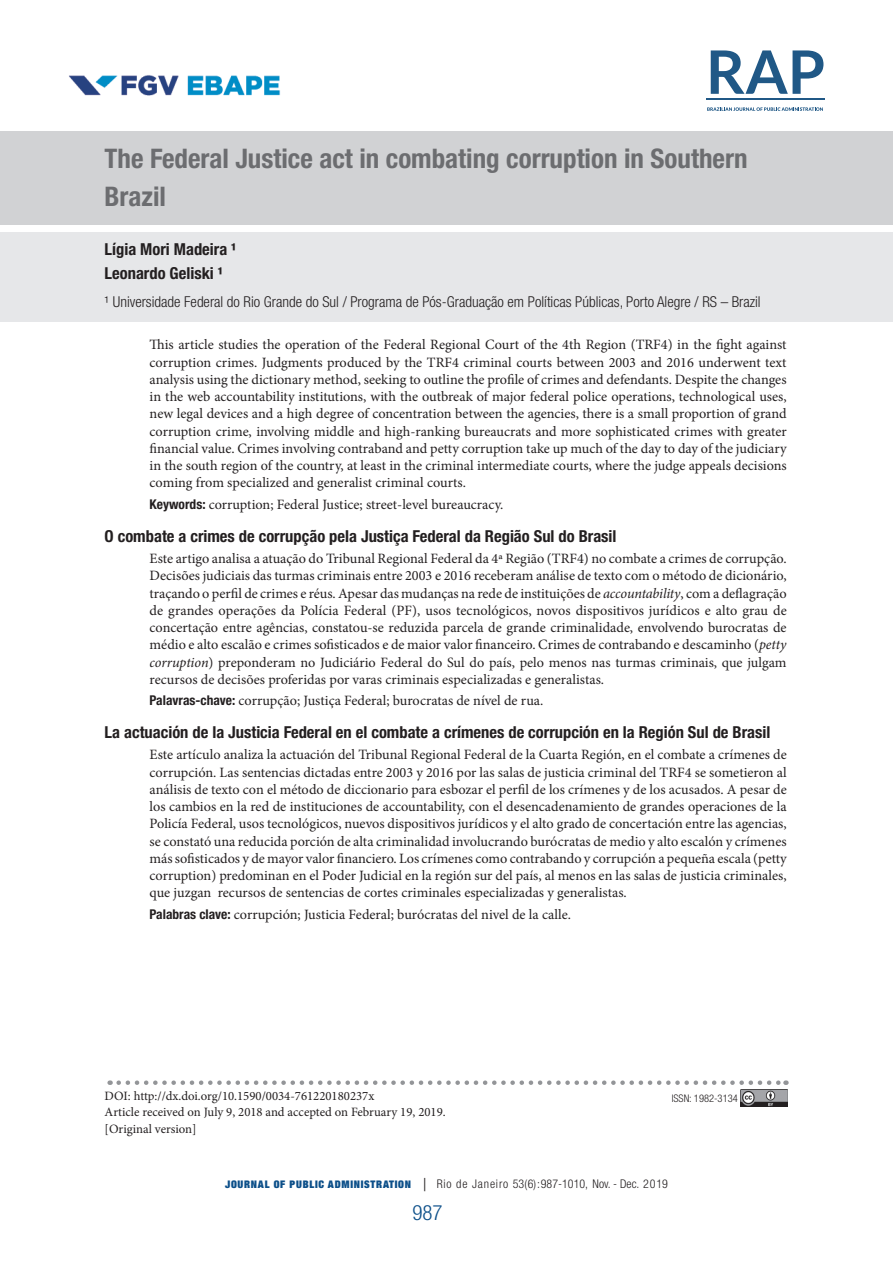
<style>
.page{position:relative;width:893px;height:1263px;background:#fff}
.page>*{position:absolute;margin:0;border:0;box-sizing:border-box;transform-origin:0 0}
.t1{font:700 condensed 27px/37.5px "Helvetica Neue LT Std";color:#6c6d70}
.t2{font:300 condensed 21px "Helvetica Neue LT Std";color:#0c4f89}
.t3{font:700 condensed 16.5px/23.7px "Helvetica Neue LT Std";color:#231f20}
.t4{font:300 condensed 15px "Helvetica Neue LT Std";color:#231f20}
.t5{font:14.25px/17.2px "Minion Pro";color:#231f20;text-align:justify}
.t6{font:12.75px/16.5px "Minion Pro";color:#231f20}
.t7{font:300 condensed 12px "Helvetica Neue LT Std";letter-spacing:.035em;color:#231f20}
.t8{font:300 condensed 10.5px "Helvetica Neue LT Std";color:#231f20}
.s1{font-family:"Helvetica Neue LT Std";font-weight:700;font-stretch:condensed;font-size:13.5px}
.s2{font-style:italic}
.s3{font-family:"Helvetica Neue";font-weight:900;font-stretch:expanded;font-size:10.5px;color:#0c4f89}
.s4{font-size:18px}
</style>
<div class="page">
<img style="left:69px;top:75px;width:212px;height:21px">
<svg style="left:707px;top:107px;width:116px;height:4px"></svg>
<hr style="left:706px;top:98px;width:119px;height:2px;background:#205886">
<svg style="left:711px;top:50px;width:112px;height:44px"></svg>
<div style="left:1px;top:131px;width:892px;height:93px;background:#d1d2d4"></div>
<div style="left:1px;top:232px;width:892px;height:90px;background:#e6e7e9"></div>
<svg style="left:119px;top:1080px;width:667px;height:5px"></svg>
<img style="left:740px;top:1090px;width:47px;height:16px">
<h1 class="t1" style="left:105px;top:139px;width:644px">The Federal Justice act in combating corruption in Southern<br>Brazil</h1>
<p class="t3" style="left:105px;top:237px;width:133px">Lígia Mori Madeira ¹<br>Leonardo Geliski ¹</p>
<p class="t4" style="left:105px;top:293px;width:657px">¹ Universidade Federal do Rio Grande do Sul / Programa de Pós-Graduação em Políticas Públicas, Porto Alegre / RS – Brazil</p>
<p class="t5" style="left:150px;top:336px;width:639px">This article studies the operation of the Federal Regional Court of the 4th Region (TRF4) in the fight against corruption crimes. Judgments produced by the TRF4 criminal courts between 2003 and 2016 underwent text analysis using the dictionary method, seeking to outline the profile of crimes and defendants. Despite the changes in the web accountability institutions, with the outbreak of major federal police operations, technological uses, new legal devices and a high degree of concentration between the agencies, there is a small proportion of grand corruption crime, involving middle and high-ranking bureaucrats and more sophisticated crimes with greater financial value. Crimes involving contraband and petty corruption take up much of the day to day of the judiciary in the south region of the country, at least in the criminal intermediate courts, where the judge appeals decisions coming from specialized and generalist criminal courts.</p>
<p class="t5" style="left:150px;top:496px;width:355px"><span class="s1">Keywords:</span> corruption; Federal Justice; street-level bureaucracy.</p>
<p class="t3" style="left:105px;top:524px;width:513px">O combate a crimes de corrupção pela Justiça Federal da Região Sul do Brasil</p>
<p class="t5" style="left:150px;top:550px;width:639px">Este artigo analisa a atuação do Tribunal Regional Federal da 4ª Região (TRF4) no combate a crimes de corrupção.<br>Decisões judiciais das turmas criminais entre 2003 e 2016 receberam análise de texto com o método de dicionário, traçando o perfil de crimes e réus. Apesar das mudanças na rede de instituições de <span class="s2">accountability</span>, com a deflagração de grandes operações da Polícia Federal (PF), usos tecnológicos, novos dispositivos jurídicos e alto grau de concertação entre agências, constatou-se reduzida parcela de grande criminalidade, envolvendo burocratas de médio e alto escalão e crimes sofisticados e de maior valor financeiro. Crimes de contrabando e descaminho (<span class="s2">petty corruption</span>) preponderam no Judiciário Federal do Sul do país, pelo menos nas turmas criminais, que julgam recursos de decisões proferidas por varas criminais especializadas e generalistas.</p>
<p class="t5" style="left:150px;top:692px;width:395px"><span class="s1">Palavras-chave:</span> corrupção; Justiça Federal; burocratas de nível de rua.</p>
<p class="t3" style="left:105px;top:720px;width:667px">La actuación de la Justicia Federal en el combate a crímenes de corrupción en la Región Sul de Brasil</p>
<p class="t5" style="left:150px;top:746px;width:639px">Este artículo analiza la actuación del Tribunal Regional Federal de la Cuarta Región, en el combate a crímenes de corrupción. Las sentencias dictadas entre 2003 y 2016 por las salas de justicia criminal del TRF4 se sometieron al análisis de texto con el método de diccionario para esbozar el perfil de los crímenes y de los acusados. A pesar de los cambios en la red de instituciones de accountability, con el desencadenamiento de grandes operaciones de la Policía Federal, usos tecnológicos, nuevos dispositivos jurídicos y el alto grado de concertación entre las agencias, se constató una reducida porción de alta criminalidad involucrando burócratas de medio y alto escalón y crímenes más sofisticados y de mayor valor financiero. Los crímenes como contrabando y corrupción a pequeña escala (petty corruption) predominan en el Poder Judicial en la región sur del país, al menos en las salas de justicia criminales, que juzgan recursos de sentencias de cortes criminales especializadas y generalistas.</p>
<p class="t5" style="left:150px;top:906px;width:423px"><span class="s1">Palabras clave:</span> corrupción; Justicia Federal; burócratas del nivel de la calle.</p>
<p class="t6" style="left:105px;top:1087px;width:343px">DOI: http://dx.doi.org/10.1590/0034-761220180237x<br>Article received on July 9, 2018 and accepted on February 19, 2019. [Original version]</p>
<p class="t8" style="left:672px;top:1092px;width:68px">ISSN: 1982-3134</p>
<p class="t7" style="left:225px;top:1176px;width:444px"><span class="s3">JOURNAL OF PUBLIC ADMINISTRATION</span> <span class="s4">|</span> Rio de Janeiro 53(6):987-1010, Nov. - Dec. 2019</p>
<h2 class="t2" style="left:412px;top:1200px;width:32px">987</h2>
</div>
